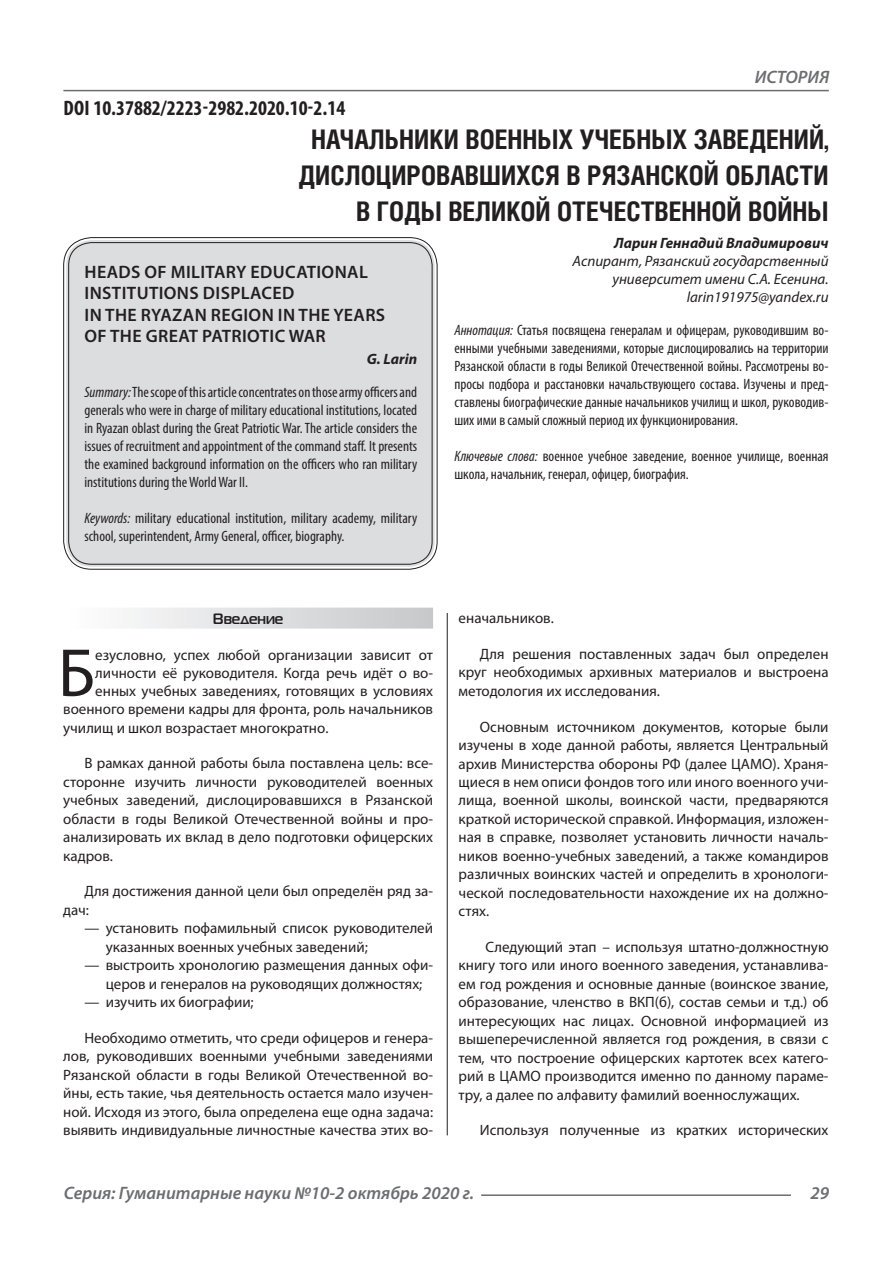
<style>
.page{position:relative;width:893px;height:1263px;background:#fff}
.page>*{position:absolute;margin:0;border:0;box-sizing:border-box;transform-origin:0 0}
.Статья_текст_первый{font:68.4px "Myriad Pro";color:#231f20}
.Статья_название{font:700 27px/36px "Helios Cond C";color:#231f20;text-align:right}
.ДОИ{font:700 condensed 21px "Myriad Pro";color:#231f20}
.Статья_название_англ{font:600 18px/21.6px "Myriad Pro";letter-spacing:.02em;color:#231f20}
.t1{font:italic 600 18px "Myriad Pro";color:#6c6d70}
.Статья_текст{font:15px/18.5px "Myriad Pro";color:#231f20;text-align:justify}
.Статья_аннотация_анг{font:condensed 15px/18px "Myriad Pro";color:#231f20;text-align:justify}
.Статья_аннотация_тек{font:condensed 15px/18px "Myriad Pro";color:#231f20;text-align:justify}
.Статья_текст_первый-2{font:15px "Myriad Pro";color:#231f20}
.Статья_автор_инфо{font:italic 15px/18px "Myriad Pro";color:#231f20;text-align:right}
.Статья_автор_инфо-2{font:italic 700 15px "Myriad Pro";color:#231f20}
.Статья_подзаголовок{font:700 15px "Magistral C";color:#231f20}
.Статья_автор_англ{font:italic 700 15px "Myriad Pro";color:#231f20}
.s1{font-style:italic}
</style>
<div class="page">
<hr style="left:447px;top:128px;width:1px;height:1007px;background:#231f20">
<hr style="left:63px;top:90px;width:766px;height:1px;background:#6c6d70">
<hr style="left:481px;top:1194px;width:310px;height:2px;background:#6c6d70">
<div style="left:442px;top:127px;width:11px;height:485px;background:#fff"></div>
<div style="left:66px;top:240px;width:369px;height:327px;background:#dcdddf;border-radius:26px"></div>
<div style="left:68px;top:242px;width:365px;height:323px;border:1px solid #231f20;border-radius:23px"></div>
<div style="left:63px;top:608px;width:370px;height:21px;background:linear-gradient(to right,#fefeff,#c6c8ca)"></div>
<p class="ДОИ" style="left:63px;top:95px;width:283px">DOI 10.37882/2223-2982.2020.10-2.14</p>
<p class="t1" style="left:755px;top:66px;width:76px">ИСТОРИЯ</p>
<p class="Статья_название" style="left:298px;top:121px;width:532px">НАЧАЛЬНИКИ ВОЕННЫХ УЧЕБНЫХ ЗАВЕДЕНИЙ,<br>ДИСЛОЦИРОВАВШИХСЯ В РЯЗАНСКОЙ ОБЛАСТИ<br>В ГОДЫ ВЕЛИКОЙ ОТЕЧЕСТВЕННОЙ ВОЙНЫ</p>
<p class="Статья_автор_инфо-2" style="left:614px;top:234px;width:216px">Ларин Геннадий Владимирович</p>
<p class="Статья_автор_инфо" style="left:573px;top:252px;width:257px">Аспирант, Рязанский государственный университет имени С.А. Есенина.</p>
<p class="Статья_автор_инфо" style="left:687px;top:288px;width:143px">larin191975@yandex.ru</p>
<p class="Статья_аннотация_тек" style="left:454px;top:321px;width:376px"><span class="s1">Аннотация:</span> Статья посвящена генералам и офицерам, руководившим во&shy;енными учебными заведениями, которые дислоцировались на территории Рязанской области в годы Великой Отечественной войны. Рассмотрены во&shy;просы подбора и расстановки начальствующего состава. Изучены и пред&shy;ставлены биографические данные начальников училищ и школ, руководив&shy;ших ими в самый сложный период их функционирования.</p>
<p class="Статья_аннотация_тек" style="left:454px;top:447px;width:376px"><span class="s1">Ключевые слова:</span> военное учебное заведение, военное училище, военная школа, начальник, генерал, офицер, биография.</p>
<p class="Статья_название_англ" style="left:85px;top:260px;width:302px">HEADS OF MILITARY EDUCATIONAL<br>INSTITUTIONS DISPLACED<br>IN THE RYAZAN REGION IN THE YEARS<br>OF THE GREAT PATRIOTIC WAR</p>
<p class="Статья_автор_англ" style="left:367px;top:349px;width:52px">G. Larin</p>
<p class="Статья_аннотация_анг" style="left:84px;top:383px;width:334px"><span class="s1">Summary:</span> The scope of this article concentrates on those army officers and generals who were in charge of military educational institutions, located in Ryazan oblast during the Great Patriotic War. The article considers the issues of recruitment and appointment of the command staff. It presents the examined background information on the officers who ran military institutions during the World War II.</p>
<p class="Статья_аннотация_анг" style="left:84px;top:509px;width:334px"><span class="s1">Keywords:</span> military educational institution, military academy, military school, superintendent, Army General, officer, biography.</p>
<p class="Статья_подзаголовок" style="left:213px;top:610px;width:72px">Введение</p>
<p class="Статья_текст_первый" style="left:58px;top:631px;width:39px">Б</p>
<p class="Статья_текст_первый-2" style="left:95px;top:645px;width:339px">езусловно, успех любой организации зависит от</p>
<p class="Статья_текст_первый-2" style="left:95px;top:663px;width:339px">личности её руководителя. Когда речь идёт о во-</p>
<p class="Статья_текст_первый-2" style="left:95px;top:681px;width:339px">енных учебных заведениях, готовящих в условиях</p>
<p class="Статья_текст_первый-2" style="left:63px;top:700px;width:371px">военного времени кадры для фронта, роль начальников</p>
<p class="Статья_текст_первый-2" style="left:63px;top:718px;width:267px">училищ и школ возрастает многократно.</p>
<p class="Статья_текст" style="left:63px;top:754px;width:371px;text-indent:21px">В рамках данной работы была поставлена цель: все&shy;сторонне изучить личности руководителей военных учебных заведений, дислоцировавшихся в Рязанской области в годы Великой Отечественной войны и про&shy;анализировать их вклад в дело подготовки офицерских кадров.</p>
<p class="Статья_текст" style="left:63px;top:882px;width:371px;text-indent:21px">Для достижения данной цели был определён ряд за&shy;дач:</p>
<p class="Статья_текст" style="left:106px;top:919px;width:329px;text-indent:-21px">— установить пофамильный список руководителей указанных военных учебных заведений;</p>
<p class="Статья_текст" style="left:106px;top:956px;width:329px;text-indent:-21px">— выстроить хронологию размещения данных офи&shy;церов и генералов на руководящих должностях;</p>
<p class="Статья_текст" style="left:84px;top:993px;width:171px">— изучить их биографии;</p>
<p class="Статья_текст" style="left:63px;top:1028px;width:371px;text-indent:21px">Необходимо отметить, что среди офицеров и генера&shy;лов, руководивших военными учебными заведениями Рязанской области в годы Великой Отечественной во&shy;йны, есть такие, чья деятельность остается мало изучен&shy;ной. Исходя из этого, была определена еще одна задача: выявить индивидуальные личностные качества этих во-</p>
<p class="Статья_текст" style="left:459px;top:609px;width:97px">еначальников.</p>
<p class="Статья_текст" style="left:459px;top:644px;width:371px;text-indent:21px">Для решения поставленных задач был определен круг необходимых архивных материалов и выстроена методология их исследования.</p>
<p class="Статья_текст" style="left:459px;top:717px;width:371px;text-indent:21px">Основным источником документов, которые были изучены в ходе данной работы, является Центральный архив Министерства обороны РФ (далее ЦАМО). Храня&shy;щиеся в нем описи фондов того или иного военного учи&shy;лища, военной школы, воинской части, предваряются краткой исторической справкой. Информация, изложен&shy;ная в справке, позволяет установить личности началь&shy;ников военно-учебных заведений, а также командиров различных воинских частей и определить в хронологи&shy;ческой последовательности нахождение их на должно&shy;стях.</p>
<p class="Статья_текст" style="left:459px;top:937px;width:371px;text-indent:27px">Следующий этап – используя штатно-должностную книгу того или иного военного заведения, устанавлива&shy;ем год рождения и основные данные (воинское звание, образование, членство в ВКП(б), состав семьи и т.д.) об интересующих нас лицах. Основной информацией из вышеперечисленной является год рождения, в связи с тем, что построение офицерских картотек всех катего&shy;рий в ЦАМО производится именно по данному параме&shy;тру, а далее по алфавиту фамилий военнослужащих.</p>
<p class="Статья_текст" style="left:480px;top:1121px;width:350px">Используя полученные из кратких исторических</p>
<p class="t1" style="left:64px;top:1182px;width:412px">Серия: Гуманитарные науки №10-2 октябрь 2020 г.</p>
<p class="t1" style="left:810px;top:1182px;width:20px">29</p>
</div>
